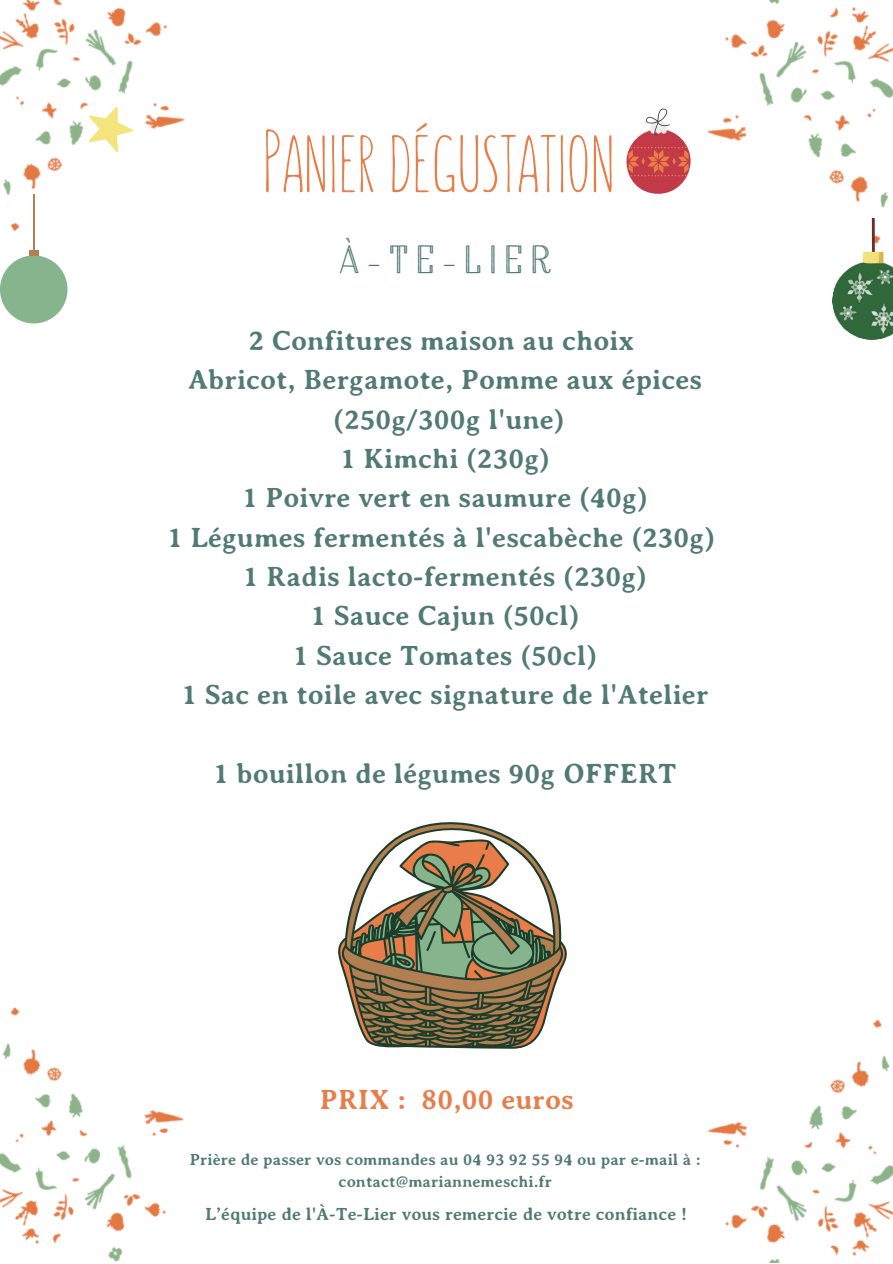
<style>
.page{position:relative;width:893px;height:1264px;background:#fff}
.page>*{position:absolute;margin:0;border:0;box-sizing:border-box;transform-origin:0 0}
.t1{font:89.85px "SUNN";letter-spacing:-.01em;color:#e87d4a}
.t2{font:39.15px "Harman Elegant Inline";letter-spacing:.2em;color:#517b71}
.t3{font:700 28.5px/39.3px "Averia Serif";color:#517b71;text-align:center}
.t4{font:700 28.5px "Averia Serif";color:#e87d4a}
.t5{font:700 18px "Averia Serif";color:#517b71}
.t6{font:700 16.5px/22.5px "Averia Serif";color:#517b71;text-align:center}
</style>
<div class="page">
<img style="left:0;top:0;width:185px;height:255px">
<img style="left:690px;top:0;width:202px;height:219px">
<img style="left:707px;top:1019px;width:185px;height:243px">
<img style="left:0;top:1007px;width:184px;height:255px">
<svg style="left:0;top:255px;width:67px;height:68px"></svg>
<div style="left:29px;top:250px;width:9px;height:6px;background:#b17f52"></div>
<hr style="left:33px;top:194px;width:1px;height:59px;background:#b17f52">
<svg style="left:626px;top:108px;width:64px;height:86px"></svg>
<img style="left:89px;top:107px;width:43px;height:44px">
<img style="left:832px;top:219px;width:60px;height:120px">
<svg style="left:338px;top:822px;width:229px;height:227px"></svg>
<h1 class="t1" style="left:262px;top:117px;width:355px">Panier dégustation</h1>
<h2 class="t2" style="left:339px;top:243px;width:214px">À-TE-LIER</h2>
<p class="t3" style="left:167px;top:321px;width:549px">2 Confitures maison au choix<br>Abricot, Bergamote, Pomme aux épices (250g/300g l'une)<br>1 Kimchi (230g)<br>1 Poivre vert en saumure (40g)<br>1 Légumes fermentés à l'escabèche (230g)<br>1 Radis lacto-fermentés (230g)<br>1 Sauce Cajun (50cl)<br>1 Sauce Tomates (50cl)<br>1 Sac en toile avec signature de l'Atelier</p>
<p class="t3" style="left:213px;top:753px;width:465px">1 bouillon de légumes 90g OFFERT</p>
<p class="t4" style="left:320px;top:1084px;width:255px">PRIX : 80,00 euros</p>
<p class="t6" style="left:190px;top:1148px;width:512px">Prière de passer vos commandes au 04 93 92 55 94 ou par e-mail à : contact@mariannemeschi.fr</p>
<p class="t5" style="left:205px;top:1203px;width:483px">L’équipe de l'À-Te-Lier vous remercie de votre confiance !</p>
</div>
